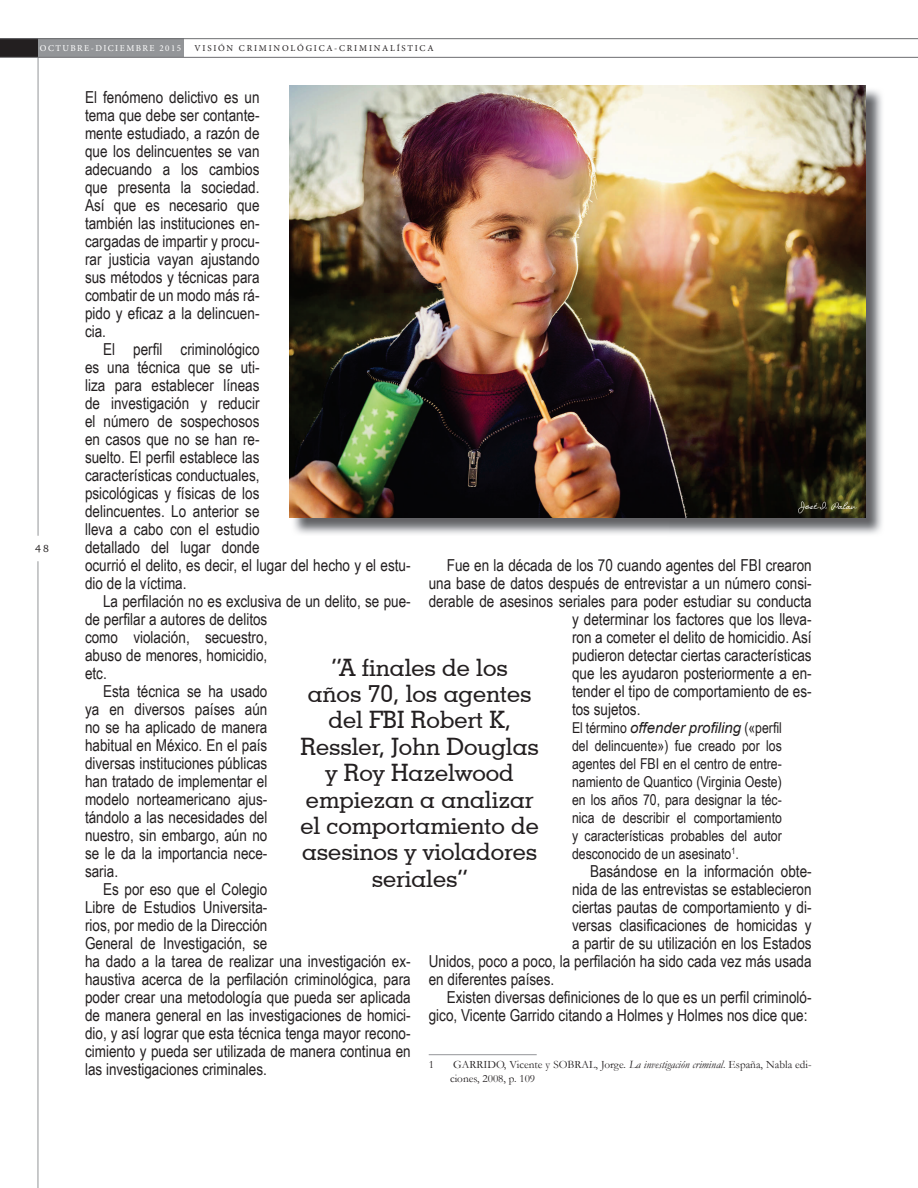
<style>
.page{position:relative;width:918px;height:1188px;background:#fff}
.page>*{position:absolute;margin:0;border:0;box-sizing:border-box;transform-origin:0 0}
.t1{font:500 24px/26.4px "Geometric Slab 703 BT";color:#231f20;text-align:center}
.t2{font:16.5px/18px "Arial Narrow";color:#231f20;text-align:justify}
.t3{font:15px/18px "Arial Narrow";color:#231f20;text-align:justify}
.t4{font:11.25px/13.5px "Garamond";color:#231f20}
.t5{font:10.5px "Charter ITC Std";color:#231f20}
.t6{font:9px "Minion Pro";letter-spacing:.2em;color:#231f20}
.t7{font:9px "Minion Pro";letter-spacing:.16em;color:#fff}
.s1{font-family:"Arial";font-style:italic}
.s2{font-style:italic}
</style>
<div class="page">
<div style="left:0;top:39px;width:38px;height:18px;background:#231f20"></div>
<div style="left:38px;top:39px;width:145px;height:18px;background:#939598"></div>
<hr style="left:38px;top:58px;width:1px;height:478px;background:#939598">
<hr style="left:0;top:57px;width:918px;height:1px;background:#6c6d70">
<hr style="left:0;top:38px;width:918px;height:1px;background:#6c6d70">
<hr style="left:38px;top:561px;width:1px;height:627px;background:#939598">
<hr style="left:429px;top:1054px;width:108px;height:1px;background:#939598">
<img style="left:291px;top:86px;width:591px;height:448px">
<img style="left:289px;top:85px;width:576px;height:432px">
<div style="left:280px;top:630px;width:279px;height:301px;border:2px solid #fff;border-radius:18px"></div>
<p class="t7" style="left:40px;top:42px;width:143px">OCTUBRE-DICIEMBRE 2015</p>
<p class="t6" style="left:194px;top:42px;width:241px">VISIÓN CRIMINOLÓGICA-CRIMINALÍSTICA</p>
<p class="t2" style="left:85px;top:88px;width:176px">El fenómeno delictivo es un tema que debe ser contante&shy;mente estudiado, a razón de que los delincuentes se van adecuando a los cambios que presenta la sociedad.<br>Así que es necesario que también las instituciones en&shy;cargadas de impartir y procu&shy;rar justicia vayan ajustando sus métodos y técnicas para combatir de un modo más rá&shy;pido y eficaz a la delincuen&shy;cia.</p>
<p class="t2" style="left:85px;top:340px;width:327px;text-align:left;text-indent:18px">El perfil criminológico<br>es una técnica que se uti-<br>liza para establecer líneas<br>de investigación y reducir<br>el número de sospechosos<br>en casos que no se han re-<br>suelto. El perfil establece las<br>características conductuales,<br>psicológicas y físicas de los<br>delincuentes. Lo anterior se<br>lleva a cabo con el estudio<br>detallado del lugar donde<br>ocurrió el delito, es decir, el lugar del hecho y el estu&shy;dio de la víctima.</p>
<p class="t2" style="left:103px;top:592px;width:309px">La perfilación no es exclusiva de un delito, se pue-</p>
<p class="t2" style="left:85px;top:610px;width:184px">de perfilar a autores de delitos</p>
<p class="t2" style="left:85px;top:628px;width:184px">como violación, secuestro,</p>
<p class="t2" style="left:85px;top:646px;width:184px">abuso de menores, homicidio,</p>
<p class="t2" style="left:85px;top:664px;width:23px">etc.</p>
<p class="t2" style="left:103px;top:682px;width:166px">Esta técnica se ha usado</p>
<p class="t2" style="left:85px;top:700px;width:184px">ya en diversos países aún</p>
<p class="t2" style="left:85px;top:718px;width:184px">no se ha aplicado de manera</p>
<p class="t2" style="left:85px;top:736px;width:184px">habitual en México. En el país</p>
<p class="t2" style="left:85px;top:754px;width:184px">diversas instituciones públicas</p>
<p class="t2" style="left:85px;top:772px;width:184px">han tratado de implementar el</p>
<p class="t2" style="left:85px;top:790px;width:184px">modelo norteamericano ajus-</p>
<p class="t2" style="left:85px;top:808px;width:184px">tándolo a las necesidades del</p>
<p class="t2" style="left:85px;top:826px;width:184px">nuestro, sin embargo, aún no</p>
<p class="t2" style="left:85px;top:844px;width:184px">se le da la importancia nece-</p>
<p class="t2" style="left:85px;top:862px;width:35px">saria.</p>
<p class="t2" style="left:103px;top:880px;width:166px">Es por eso que el Colegio</p>
<p class="t2" style="left:85px;top:898px;width:184px">Libre de Estudios Universita-</p>
<p class="t2" style="left:85px;top:916px;width:184px">rios, por medio de la Dirección</p>
<p class="t2" style="left:85px;top:934px;width:184px">General de Investigación, se</p>
<p class="t2" style="left:85px;top:952px;width:327px">ha dado a la tarea de realizar una investigación ex-</p>
<p class="t2" style="left:85px;top:970px;width:327px">haustiva acerca de la perfilación criminológica, para</p>
<p class="t2" style="left:85px;top:988px;width:327px">poder crear una metodología que pueda ser aplicada</p>
<p class="t2" style="left:85px;top:1006px;width:327px">de manera general en las investigaciones de homici-</p>
<p class="t2" style="left:85px;top:1024px;width:327px">dio, y así lograr que esta técnica tenga mayor recono-</p>
<p class="t2" style="left:85px;top:1042px;width:327px">cimiento y pueda ser utilizada de manera continua en</p>
<p class="t2" style="left:85px;top:1060px;width:183px">las investigaciones criminales.</p>
<p class="t5" style="left:35px;top:542px;width:15px">48</p>
<p class="t2" style="left:447px;top:556px;width:366px">Fue en la década de los 70 cuando agentes del FBI crearon</p>
<p class="t2" style="left:429px;top:574px;width:384px">una base de datos después de entrevistar a un número consi-</p>
<p class="t2" style="left:429px;top:592px;width:384px">derable de asesinos seriales para poder estudiar su conducta</p>
<p class="t2" style="left:572px;top:610px;width:241px">y determinar los factores que los lleva-</p>
<p class="t2" style="left:572px;top:628px;width:241px">ron a cometer el delito de homicidio. Así</p>
<p class="t2" style="left:572px;top:646px;width:241px">pudieron detectar ciertas características</p>
<p class="t2" style="left:572px;top:664px;width:241px">que les ayudaron posteriormente a en-</p>
<p class="t2" style="left:572px;top:682px;width:241px">tender el tipo de comportamiento de es-</p>
<p class="t2" style="left:572px;top:700px;width:70px">tos sujetos.</p>
<p class="t3" style="left:572px;top:718px;width:211px">El término <span class="s1">offender profiling</span> («perfil del delincuente») fue creado por los agentes del FBI en el centro de entre&shy;namiento de Quantico (Virginia Oeste) en los años 70, para designar la téc&shy;nica de describir el comportamiento y características probables del autor desconocido de un asesinato<sup>1</sup>.</p>
<p class="t2" style="left:590px;top:862px;width:223px">Basándose en la información obte-</p>
<p class="t2" style="left:572px;top:880px;width:241px">nida de las entrevistas se establecieron</p>
<p class="t2" style="left:572px;top:898px;width:241px">ciertas pautas de comportamiento y di-</p>
<p class="t2" style="left:572px;top:916px;width:241px">versas clasificaciones de homicidas y</p>
<p class="t2" style="left:572px;top:934px;width:241px">a partir de su utilización en los Estados</p>
<p class="t2" style="left:429px;top:952px;width:384px">Unidos, poco a poco, la perfilación ha sido cada vez más usada</p>
<p class="t2" style="left:429px;top:970px;width:127px">en diferentes países.</p>
<p class="t2" style="left:447px;top:988px;width:366px">Existen diversas definiciones de lo que es un perfil criminoló-</p>
<p class="t2" style="left:429px;top:1006px;width:380px">gico, Vicente Garrido citando a Holmes y Holmes nos dice que:</p>
<p class="t4" style="left:429px;top:1058px;width:7px">1</p>
<p class="t4" style="left:450px;top:1058px;width:363px">GARRIDO, Vicente y SOBRAL, Jorge. <span class="s2">La investigación criminal</span>. España, Nabla edi&shy;ciones, 2008, p. 109</p>
<h1 class="t1" style="left:300px;top:654px;width:240px">“A finales de los<br>años 70, los agentes del FBI Robert K,<br>Ressler, John Douglas y Roy Hazelwood empiezan a analizar el comportamiento de asesinos y violadores seriales”</h1>
</div>
